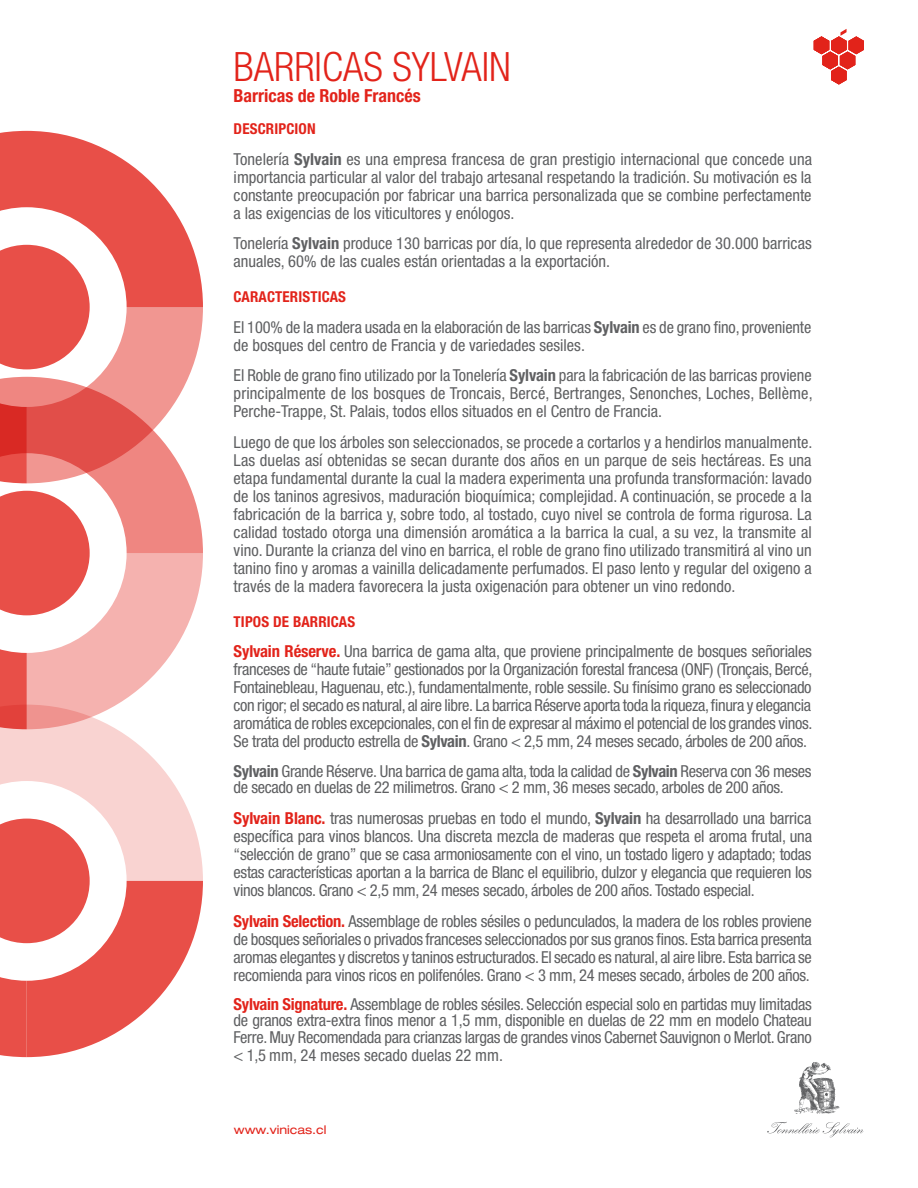
<style>
.page{position:relative;width:918px;height:1188px;background:#fff}
.page>*{position:absolute;margin:0;border:0;box-sizing:border-box;transform-origin:0 0}
.t1{font:300 condensed 40.5px "Helvetica Neue LT Std";color:#e2231a}
.t2{font:700 condensed 18px "Helvetica Neue LT Std";color:#e2231a}
.t3{font:condensed 16.5px/18px "Helvetica Neue LT Std";letter-spacing:-.01em;color:#5f6062;text-align:justify}
.t4{font:700 condensed 15px "Helvetica Neue LT Std";letter-spacing:.01em;color:#e2231a}
.t5{font:expanded 12px "Helvetica Neue LT Std";color:#e2231a}
.s1{font-weight:700}
.s2{font-weight:700;color:#e2231a}
</style>
<div class="page">
<svg style="left:814px;top:29px;width:50px;height:55px"></svg>
<svg style="left:767px;top:1062px;width:97px;height:76px"></svg>
<svg style="left:0;top:131px;width:203px;height:926px"></svg>
<h1 class="t1" style="left:234px;top:43px;width:279px">BARRICAS SYLVAIN</h1>
<p class="t2" style="left:234px;top:85px;width:189px">Barricas de Roble Francés</p>
<p class="t4" style="left:234px;top:119px;width:84px">DESCRIPCION</p>
<p class="t3" style="left:234px;top:150px;width:580px">Tonelería <span class="s1">Sylvain</span> es una empresa francesa de gran prestigio internacional que concede una importancia particular al valor del trabajo artesanal respetando la tradición. Su motivación es la constante preocupación por fabricar una barrica personalizada que se combine perfectamente a las exigencias de los viticultores y enólogos.</p>
<p class="t3" style="left:234px;top:234px;width:580px">Tonelería <span class="s1">Sylvain</span> produce 130 barricas por día, lo que representa alrededor de 30.000 barricas anuales, 60% de las cuales están orientadas a la exportación.</p>
<p class="t4" style="left:234px;top:287px;width:114px">CARACTERISTICAS</p>
<p class="t3" style="left:234px;top:318px;width:579px">El 100% de la madera usada en la elaboración de las barricas <span class="s1">Sylvain</span> es de grano fino, proveniente de bosques del centro de Francia y de variedades sesiles.</p>
<p class="t3" style="left:234px;top:366px;width:581px">El Roble de grano fino utilizado por la Tonelería <span class="s1">Sylvain</span> para la fabricación de las barricas proviene principalmente de los bosques de Troncais, Bercé, Bertranges, Senonches, Loches, Bellème, Perche-Trappe, St. Palais, todos ellos situados en el Centro de Francia.</p>
<p class="t3" style="left:234px;top:433px;width:580px">Luego de que los árboles son seleccionados, se procede a cortarlos y a hendirlos manualmente.<br>Las duelas así obtenidas se secan durante dos años en un parque de seis hectáreas. Es una etapa fundamental durante la cual la madera experimenta una profunda transformación: lavado de los taninos agresivos, maduración bioquímica; complejidad. A continuación, se procede a la fabricación de la barrica y, sobre todo, al tostado, cuyo nivel se controla de forma rigurosa. La calidad tostado otorga una dimensión aromática a la barrica la cual, a su vez, la transmite al vino. Durante la crianza del vino en barrica, el roble de grano fino utilizado transmitirá al vino un tanino fino y aromas a vainilla delicadamente perfumados. El paso lento y regular del oxigeno a través de la madera favorecera la justa oxigenación para obtener un vino redondo.</p>
<p class="t4" style="left:234px;top:612px;width:123px">TIPOS DE BARRICAS</p>
<p class="t3" style="left:234px;top:643px;width:580px"><span class="s2">Sylvain Réserve.</span> Una barrica de gama alta, que proviene principalmente de bosques señoriales franceses de “haute futaie” gestionados por la Organización forestal francesa (ONF) (Tronçais, Bercé, Fontainebleau, Haguenau, etc.), fundamentalmente, roble sessile. Su finísimo grano es seleccionado con rigor; el secado es natural, al aire libre. La barrica Réserve aporta toda la riqueza, finura y elegancia aromática de robles excepcionales, con el fin de expresar al máximo el potencial de los grandes vinos.<br>Se trata del producto estrella de <span class="s1">Sylvain</span>. Grano &lt; 2,5 mm, 24 meses secado, árboles de 200 años.</p>
<p class="t3" style="left:234px;top:763px;width:580px;line-height:16.5px"><span class="s1">Sylvain</span> Grande Réserve. Una barrica de gama alta, toda la calidad de <span class="s1">Sylvain</span> Reserva con 36 meses de secado en duelas de 22 milimetros. Grano &lt; 2 mm, 36 meses secado, arboles de 200 años.</p>
<p class="t3" style="left:234px;top:809px;width:580px"><span class="s2">Sylvain Blanc.</span> tras numerosas pruebas en todo el mundo, <span class="s1">Sylvain</span> ha desarrollado una barrica específica para vinos blancos. Una discreta mezcla de maderas que respeta el aroma frutal, una “selección de grano” que se casa armoniosamente con el vino, un tostado ligero y adaptado; todas estas características aportan a la barrica de Blanc el equilibrio, dulzor y elegancia que requieren los vinos blancos. Grano &lt; 2,5 mm, 24 meses secado, árboles de 200 años. Tostado especial.</p>
<p class="t3" style="left:234px;top:912px;width:580px"><span class="s2">Sylvain Selection.</span> Assemblage de robles sésiles o pedunculados, la madera de los robles proviene de bosques señoriales o privados franceses seleccionados por sus granos finos. Esta barrica presenta aromas elegantes y discretos y taninos estructurados. El secado es natural, al aire libre. Esta barrica se recomienda para vinos ricos en polifenóles. Grano &lt; 3 mm, 24 meses secado, árboles de 200 años.</p>
<p class="t3" style="left:234px;top:996px;width:580px;line-height:16.5px"><span class="s2">Sylvain Signature.</span> Assemblage de robles sésiles. Selección especial solo en partidas muy limitadas de granos extra-extra finos menor a 1,5 mm, disponible en duelas de 22 mm en modelo Chateau Ferre. Muy Recomendada para crianzas largas de grandes vinos Cabernet Sauvignon o Merlot. Grano</p>
<p class="t3" style="left:234px;top:1046px;width:271px">&lt; 1,5 mm, 24 meses secado duelas 22 mm.</p>
<p class="t5" style="left:234px;top:1123px;width:94px">www.vinicas.cl</p>
</div>
